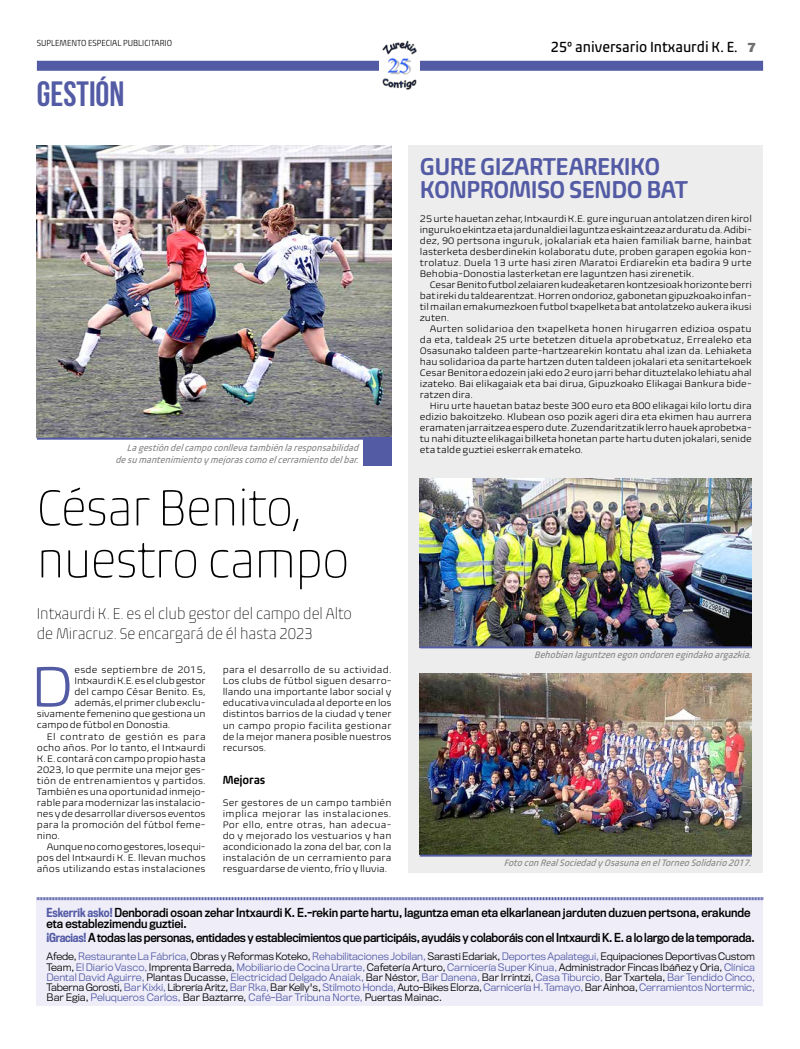
<style>
.page{position:relative;width:800px;height:1049px;background:#fff}
.page>*{position:absolute;margin:0;border:0;box-sizing:border-box;transform-origin:0 0}
.t1{font:300 58.5px "Biome Pro";color:#545ba5}
.t2{font:200 condensed 52px/52px "Biome Pro";letter-spacing:-.015em;color:#000}
.t3{font:700 35px "Bebas Neue";color:#545ba5}
.t4{font:600 condensed 25px/23px "Biome Pro";letter-spacing:-.02em;color:#545ba5}
.t5{font:200 condensed 16px/19.2px "Biome Pro";letter-spacing:-.005em;color:#000}
.t6{font:condensed 15px "Biome Pro";color:#000}
.t7{font:900 13px "Swiss 721 BT";color:#706f6f}
.t8{font:600 condensed 12px "Biome Pro";letter-spacing:-.01em;color:#000}
.t9{font:11.5px/11px "Titling Gothic FB Narrow Standard";color:#000}
.t10{font:11.5px "Titling Gothic FB Narrow Standard";letter-spacing:-.02em;color:#000}
.t11{font:300 9.6px/11px "Biome Pro";color:#000;text-align:justify}
.t12{font:300 9.6px/10px "Titling Gothic FB Normal";color:#545ba5;text-align:justify}
.t13{font:300 9.6px "Biome Pro";letter-spacing:.04em;color:#000}
.t14{font:300 9.6px "Biome Pro";letter-spacing:.025em;color:#000}
.t15{font:italic condensed 9.5px/11.4px "Biome Pro";color:#878787;text-align:right}
.t16{font:300 condensed 9px "Biome Pro";color:#000}
.s1{font-family:"Titling Gothic FB Cond";font-weight:500;color:#545ba5}
.s2{color:#000}
</style>
<div class="page">
<div style="left:0;top:61px;width:763px;height:10px;background:#545ba5"></div>
<div style="left:0;top:60px;width:37px;height:12px;background:#fff"></div>
<img style="left:379px;top:40px;width:40px;height:50px">
<div style="left:37px;top:900px;width:726px;height:106px;background:#eeedf8"></div>
<svg style="left:37px;top:897px;width:726px;height:4px;background:#a5a8cf"></svg>
<div style="left:408px;top:145px;width:355px;height:728px;background:#ededed"></div>
<img style="left:420px;top:479px;width:331px;height:167px">
<img style="left:420px;top:673px;width:331px;height:181px">
<img style="left:37px;top:145px;width:354px;height:293px">
<hr style="left:37px;top:438px;width:354px;height:2px;background:#545ba5">
<div style="left:363px;top:438px;width:28px;height:28px;background:#545ba5"></div>
<hr style="left:420px;top:646px;width:331px;height:2px;background:#545ba5">
<hr style="left:420px;top:854px;width:331px;height:2px;background:#545ba5">
<p class="t16" style="left:37px;top:38px;width:137px">SUPLEMENTO ESPECIAL PUBLICITARIO</p>
<h3 class="t6" style="left:550px;top:37px;width:188px">25º aniversario Intxaurdi K. E.</h3>
<h3 class="t3" style="left:37px;top:74px;width:89px">GESTIÓN</h3>
<h3 class="t7" style="left:747px;top:39px;width:10px">7</h3>
<p class="t15" style="left:116px;top:442px;width:244px">La gestión del campo conlleva también la responsabilidad de su mantenimiento y mejoras como el cerramiento del bar.</p>
<h2 class="t2" style="left:37px;top:481px;width:314px">César Benito, nuestro campo</h2>
<h3 class="t5" style="left:37px;top:604px;width:316px">Intxaurdi K. E. es el club gestor del campo del Alto de Miracruz. Se encargará de él hasta 2023</h3>
<h1 class="t1" style="left:31px;top:649px;width:44px">D</h1>
<p class="t14" style="left:74px;top:664px;width:132px">esde septiembre de 2015,</p>
<p class="t11" style="left:223px;top:665px;width:170px">para el desarrollo de su actividad.<br>Los clubs de fútbol siguen desarro&shy;llando una importante labor social y educativa vinculada al deporte en los distintos barrios de la ciudad y tener un campo propio facilita gestionar de la mejor manera posible nuestros recursos.</p>
<p class="t8" style="left:223px;top:772px;width:44px">Mejoras</p>
<p class="t11" style="left:223px;top:797px;width:170px">Ser gestores de un campo también implica mejorar las instalaciones.<br>Por ello, entre otras, han adecua&shy;do y mejorado los vestuarios y han acondicionado la zona del bar, con la instalación de un cerramiento para resguardarse de viento, frío y lluvia.</p>
<p class="t11" style="left:74px;top:676px;width:133px">Intxaurdi K.E. es el club gestor</p>
<p class="t11" style="left:74px;top:687px;width:133px">del campo César Benito. Es,</p>
<p class="t11" style="left:74px;top:698px;width:133px">además, el primer club exclu-</p>
<p class="t11" style="left:37px;top:709px;width:170px">sivamente femenino que gestiona un</p>
<p class="t11" style="left:37px;top:720px;width:135px">campo de fútbol en Donostia.</p>
<p class="t13" style="left:47px;top:730px;width:160px">El contrato de gestión es para</p>
<p class="t11" style="left:37px;top:742px;width:170px">ocho años. Por lo tanto, el Intxaurdi</p>
<p class="t11" style="left:37px;top:753px;width:170px">K. E. contará con campo propio hasta</p>
<p class="t11" style="left:37px;top:764px;width:170px">2023, lo que permite una mejor ges-</p>
<p class="t11" style="left:37px;top:775px;width:170px">tión de entrenamientos y partidos.</p>
<p class="t11" style="left:37px;top:786px;width:170px">También es una oportunidad inmejo-</p>
<p class="t11" style="left:37px;top:797px;width:170px">rable para modernizar las instalacio-</p>
<p class="t11" style="left:37px;top:808px;width:170px">nes y de desarrollar diversos eventos</p>
<p class="t11" style="left:37px;top:819px;width:170px">para la promoción del fútbol feme-</p>
<p class="t11" style="left:37px;top:830px;width:25px">nino.</p>
<p class="t11" style="left:47px;top:841px;width:160px">Aunque no como gestores, los equi-</p>
<p class="t11" style="left:37px;top:852px;width:170px">pos del Intxaurdi K. E. llevan muchos</p>
<p class="t11" style="left:37px;top:863px;width:170px">años utilizando estas instalaciones</p>
<h3 class="t4" style="left:420px;top:155px;width:269px">GURE GIZARTEAREKIKO<br>KONPROMISO SENDO BAT</h3>
<p class="t11" style="left:420px;top:214px;width:333px">25 urte hauetan zehar, Intxaurdi K.E. gure inguruan antolatzen diren kirol inguruko ekintza eta jardunaldiei laguntza eskaintzeaz arduratu da. Adibi&shy;dez, 90 pertsona inguruk, jokalariak eta haien familiak barne, hainbat lasterketa desberdinekin kolaboratu dute, proben garapen egokia kon&shy;trolatuz. Duela 13 urte hasi ziren Maratoi Erdiarekin eta badira 9 urte Behobia-Donostia lasterketan ere laguntzen hasi zirenetik.</p>
<p class="t11" style="left:420px;top:280px;width:333px;text-indent:10px">Cesar Benito futbol zelaiaren kudeaketaren kontzesioak horizonte berri bat ireki du taldearentzat. Horren ondorioz, gabonetan gipuzkoako infan&shy;til mailan emakumezkoen futbol txapelketa bat antolatzeko aukera ikusi zuten.</p>
<p class="t11" style="left:420px;top:324px;width:333px;text-indent:10px">Aurten solidarioa den txapelketa honen hirugarren edizioa ospatu da eta, taldeak 25 urte betetzen dituela aprobetxatuz, Errealeko eta Osasunako taldeen parte-hartzearekin kontatu ahal izan da. Lehiaketa hau solidarioa da parte hartzen duten taldeen jokalari eta senitartekoek Cesar Benitora edozein jaki edo 2 euro jarri behar dituztelako lehiatu ahal izateko. Bai elikagaiak eta bai dirua, Gipuzkoako Elikagai Bankura bide&shy;ratzen dira.</p>
<p class="t11" style="left:420px;top:401px;width:333px;text-indent:10px">Hiru urte hauetan bataz beste 300 euro eta 800 elikagai kilo lortu dira edizio bakoitzeko. Klubean oso pozik ageri dira eta ekimen hau aurrera eramaten jarraitzea espero dute. Zuzendaritzatik lerro hauek aprobetxa&shy;tu nahi dituzte elikagai bilketa honetan parte hartu duten jokalari, senide eta talde guztiei eskerrak emateko.</p>
<p class="t15" style="left:535px;top:649px;width:218px">Behobian laguntzen egon ondoren egindako argazkia.</p>
<p class="t15" style="left:504px;top:857px;width:249px">Foto con Real Sociedad y Osasuna en el Torneo Solidario 2017.</p>
<p class="t9" style="left:46px;top:907px;width:705px"><span class="s1">Eskerrik asko!</span> Denboradi osoan zehar Intxaurdi K. E.-rekin parte hartu, laguntza eman eta elkarlanean jarduten duzuen pertsona, erakunde eta establezimendu guztiei.</p>
<p class="t10" style="left:46px;top:931px;width:709px"><span class="s1">¡Gracias!</span> A todas las personas, entidades y establecimientos que participáis, ayudáis y colaboráis con el Intxaurdi K. E. a lo largo de la temporada.</p>
<p class="t12" style="left:46px;top:952px;width:710px"><span class="s2">Afede,</span> Restaurante La Fábrica, <span class="s2">Obras y Reformas Koteko,</span> Rehabilitaciones Jobilan, <span class="s2">Sarasti Edariak,</span> Deportes Apalategui, <span class="s2">Equipaciones Deportivas Custom Team,</span> El Diario Vasco, <span class="s2">Imprenta Barreda,</span> Mobiliario de Cocina Urarte, <span class="s2">Cafetería Arturo,</span> Carnicería Super Kinua, <span class="s2">Administrador Fincas Ibáñez y Oria,</span> Clínica Dental David Aguirre, <span class="s2">Plantas Ducasse,</span> Electricidad Delgado Anaiak, <span class="s2">Bar Néstor,</span> Bar Danena, <span class="s2">Bar Irrintzi,</span> Casa Tiburcio, <span class="s2">Bar Txartela,</span> Bar Tendido Cinco, <span class="s2">Taberna Gorosti,</span> Bar Kixki, <span class="s2">Librería Aritz,</span> Bar Rka, <span class="s2">Bar Kelly's,</span> Stilmoto Honda, <span class="s2">Auto-Bikes Elorza,</span> Carnicería H. Tamayo, <span class="s2">Bar Ainhoa,</span> Cerramientos Nortermic, <span class="s2">Bar Egia,</span> Peluqueros Carlos, <span class="s2">Bar Baztarre,</span> Café-Bar Tribuna Norte, <span class="s2">Puertas Mainac.</span></p>
</div>
